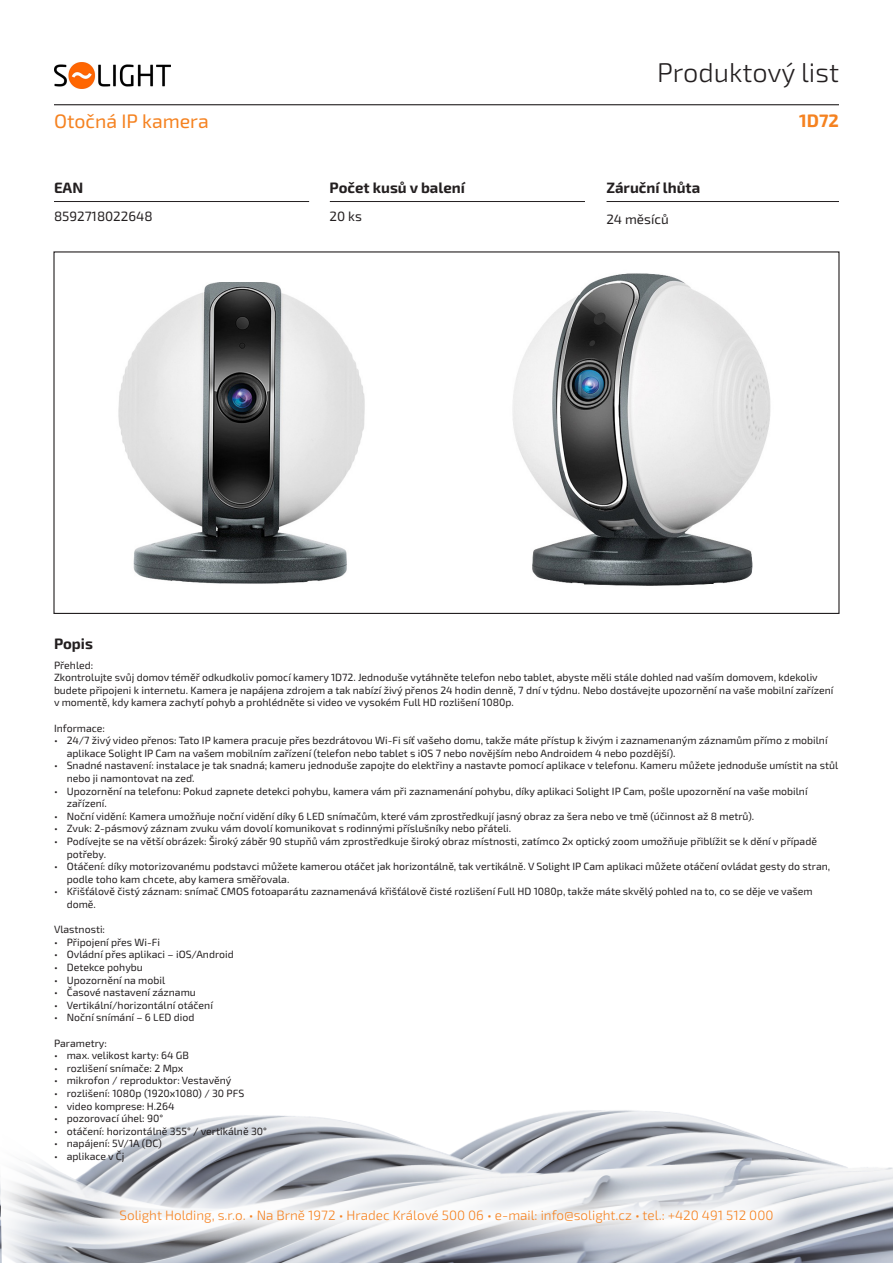
<style>
.page{position:relative;width:893px;height:1263px;background:#fff}
.page>*{position:absolute;margin:0;border:0;box-sizing:border-box;transform-origin:0 0}
.t1{font:300 27px "Exo 2.0";color:#231f20}
.t2{font:19.5px "Exo 2.0";color:#f58220}
.Kód_produktu{font:700 18px "Exo 2.0";color:#f58220}
.t3{font:700 15px "Exo 2.0";color:#231f20}
.t4{font:300 13.5px "Exo 2.0";color:#f58220}
.t5{font:13.5px "Exo 2.0";color:#231f20}
.t6{font:10.5px/12.6px "Exo 2.0";color:#231f20}
</style>
<div class="page">
<img style="left:3px;top:1110px;width:890px;height:153px">
<svg style="left:85px;top:1174px;width:723px;height:84px"></svg>
<hr style="left:54px;top:104px;width:785px;height:1px;background:#231f20">
<img style="left:0;top:1183px;width:2px;height:80px">
<hr style="left:607px;top:201px;width:232px;height:1px;background:#231f20">
<hr style="left:330px;top:201px;width:255px;height:1px;background:#231f20">
<hr style="left:54px;top:201px;width:255px;height:1px;background:#231f20">
<img style="left:54px;top:63px;width:116px;height:26px">
<img style="left:118px;top:283px;width:247px;height:301px">
<img style="left:512px;top:273px;width:259px;height:313px">
<h1 class="t1" style="left:657px;top:57px;width:183px">Produktový list</h1>
<p class="t2" style="left:54px;top:110px;width:156px">Otočná IP kamera</p>
<p class="Kód_produktu" style="left:799px;top:110px;width:41px">1D72</p>
<p class="t3" style="left:54px;top:179px;width:31px">EAN</p>
<p class="t3" style="left:330px;top:179px;width:137px">Počet kusů v balení</p>
<p class="t3" style="left:606px;top:179px;width:95px">Záruční lhůta</p>
<p class="t5" style="left:54px;top:208px;width:100px">8592718022648</p>
<p class="t5" style="left:330px;top:208px;width:34px">20 ks</p>
<p class="t5" style="left:606px;top:211px;width:64px">24 měsíců</p>
<p class="t3" style="left:54px;top:635px;width:40px">Popis</p>
<p class="t6" style="left:54px;top:659px;width:41px">Přehled:</p>
<p class="t6" style="left:54px;top:671px;width:781px">Zkontrolujte svůj domov téměř odkudkoliv pomocí kamery 1D72. Jednoduše vytáhněte telefon nebo tablet, abyste měli stále dohled nad vaším domovem, kdekoliv budete připojeni k internetu. Kamera je napájena zdrojem a tak nabízí živý přenos 24 hodin denně, 7 dní v týdnu. Nebo dostávejte upozornění na vaše mobilní zařízení v momentě, kdy kamera zachytí pohyb a prohlédněte si video ve vysokém Full HD rozlišení 1080p.</p>
<p class="t6" style="left:54px;top:722px;width:53px">Informace:</p>
<p class="t6" style="left:67px;top:734px;width:762px;text-indent:-13px">• 24/7 živý video přenos: Tato IP kamera pracuje přes bezdrátovou Wi-Fi síť vašeho domu, takže máte přístup k živým i zaznamenaným záznamům přímo z mobilní aplikace Solight IP Cam na vašem mobilním zařízení (telefon nebo tablet s iOS 7 nebo novějším nebo Androidem 4 nebo pozdější).</p>
<p class="t6" style="left:67px;top:760px;width:773px;text-indent:-13px">• Snadné nastavení: instalace je tak snadná; kameru jednoduše zapojte do elektřiny a nastavte pomocí aplikace v telefonu. Kameru můžete jednoduše umístit na stůl nebo ji namontovat na zeď.</p>
<p class="t6" style="left:67px;top:785px;width:742px;text-indent:-13px">• Upozornění na telefonu: Pokud zapnete detekci pohybu, kamera vám při zaznamenání pohybu, díky aplikaci Solight IP Cam, pošle upozornění na vaše mobilní zařízení.</p>
<p class="t6" style="left:54px;top:810px;width:702px">• Noční vidění: Kamera umožňuje noční vidění díky 6 LED snímačům, které vám zprostředkují jasný obraz za šera nebo ve tmě (účinnost až 8 metrů).</p>
<p class="t6" style="left:54px;top:823px;width:459px">• Zvuk: 2-pásmový záznam zvuku vám dovolí komunikovat s rodinnými příslušníky nebo přáteli.</p>
<p class="t6" style="left:67px;top:835px;width:752px;text-indent:-13px">• Podívejte se na větší obrázek: Široký záběr 90 stupňů vám zprostředkuje široký obraz místnosti, zatímco 2x optický zoom umožňuje přiblížit se k dění v případě potřeby.</p>
<p class="t6" style="left:67px;top:860px;width:765px;text-indent:-13px">• Otáčení: díky motorizovanému podstavci můžete kamerou otáčet jak horizontálně, tak vertikálně. V Solight IP Cam aplikaci můžete otáčení ovládat gesty do stran, podle toho kam chcete, aby kamera směřovala.</p>
<p class="t6" style="left:67px;top:886px;width:747px;text-indent:-13px">• Křišťálově čistý záznam: snímač CMOS fotoaparátu zaznamenává křišťálově čisté rozlišení Full HD 1080p, takže máte skvělý pohled na to, co se děje ve vašem domě.</p>
<p class="t6" style="left:54px;top:923px;width:53px">Vlastnosti:</p>
<p class="t6" style="left:54px;top:936px;width:108px">• Připojení přes Wi-Fi</p>
<p class="t6" style="left:54px;top:949px;width:181px">• Ovládní přes aplikaci – iOS/Android</p>
<p class="t6" style="left:54px;top:961px;width:90px">• Detekce pohybu</p>
<p class="t6" style="left:54px;top:974px;width:113px">• Upozornění na mobil</p>
<p class="t6" style="left:54px;top:986px;width:143px">• Časové nastavení záznamu</p>
<p class="t6" style="left:54px;top:999px;width:160px">• Vertikální/horizontální otáčení</p>
<p class="t6" style="left:54px;top:1012px;width:142px">• Noční snímání – 6 LED diod</p>
<p class="t6" style="left:54px;top:1037px;width:54px">Parametry:</p>
<p class="t6" style="left:54px;top:1049px;width:137px">• max. velikost karty: 64 GB</p>
<p class="t6" style="left:54px;top:1062px;width:131px">• rozlišení snímače: 2 Mpx</p>
<p class="t6" style="left:54px;top:1075px;width:179px">• mikrofon / reproduktor: Vestavěný</p>
<p class="t6" style="left:54px;top:1087px;width:192px">• rozlišení: 1080p (1920x1080) / 30 PFS</p>
<p class="t6" style="left:54px;top:1100px;width:122px">• video komprese: H.264</p>
<p class="t6" style="left:54px;top:1112px;width:111px">• pozorovací úhel: 90°</p>
<p class="t6" style="left:54px;top:1125px;width:214px">• otáčení: horizontálně 355° / vertikálně 30°</p>
<p class="t6" style="left:54px;top:1138px;width:110px">• napájení: 5V/1A (DC)</p>
<p class="t6" style="left:54px;top:1150px;width:72px">• aplikace v Čj</p>
<p class="t4" style="left:120px;top:1208px;width:655px">Solight Holding, s.r.o. • Na Brně 1972 • Hradec Králové 500 06 • e-mail: info@solight.cz • tel.: +420 491 512 000</p>
</div>
